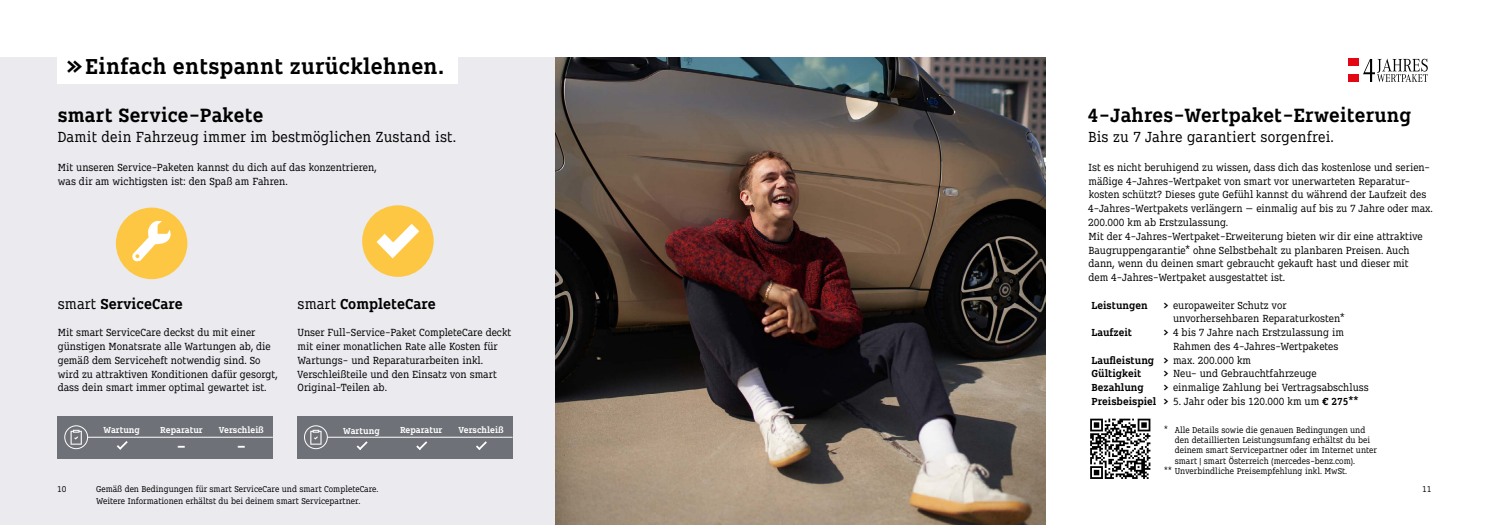
<style>
.page{position:relative;width:1489px;height:525px;background:#fff}
.page>*{position:absolute;margin:0;border:0;box-sizing:border-box;transform-origin:0 0}
.t1{font:700 22.5px "FO Rsmart Next";letter-spacing:.01em;color:#000}
.t2{font:700 20px "FO Rsmart Next";letter-spacing:.01em;color:#000}
.t3{font:700 18.62px "MB Corpo S Text";color:#fff}
.t4{font:15px "FO Rsmart Next";letter-spacing:.01em;color:#000}
.t5{font:700 15px "FO Rsmart Next";color:#000}
.t6{font:10.62px/13.8px "FO Rsmart Next";color:#000}
.t7{font:700 10.62px "FO Rsmart Next";color:#000}
.t8{font:700 9.12px "FO Rsmart Next";color:#fff}
.t9{font:8.75px/11.2px "FO Rsmart Next";color:#000}
.s1{font-weight:400}
.s2{font-weight:700}
</style>
<div class="page">
<div style="left:0;top:57px;width:744px;height:467px;background:#eaeaef"></div>
<div style="left:57px;top:0;width:401px;height:83px;background:#fff"></div>
<img style="left:555px;top:57px;width:490px;height:467px">
<div style="left:297px;top:416px;width:215px;height:42px;background:#6e7178"></div>
<hr style="left:327px;top:436px;width:185px;height:1px;background:#fff">
<div style="left:304px;top:425px;width:24px;height:24px;border:1px solid #fff;border-radius:50%"></div>
<svg style="left:310px;top:429px;width:11px;height:15px"></svg>
<svg style="left:356px;top:441px;width:12px;height:9px"></svg>
<svg style="left:416px;top:441px;width:12px;height:9px"></svg>
<svg style="left:476px;top:441px;width:11px;height:9px"></svg>
<div style="left:57px;top:416px;width:216px;height:42px;background:#6e7178"></div>
<hr style="left:88px;top:436px;width:185px;height:1px;background:#fff">
<div style="left:64px;top:425px;width:24px;height:24px;border:1px solid #fff;border-radius:50%"></div>
<svg style="left:71px;top:429px;width:11px;height:15px"></svg>
<svg style="left:117px;top:441px;width:11px;height:9px"></svg>
<div style="left:116px;top:207px;width:71px;height:72px;background:#fdc744;border-radius:50%"></div>
<svg style="left:132px;top:220px;width:39px;height:42px"></svg>
<div style="left:362px;top:205px;width:71px;height:72px;background:#fdc744;border-radius:50%"></div>
<svg style="left:376px;top:224px;width:43px;height:34px"></svg>
<svg style="left:1363px;top:58px;width:64px;height:24px"></svg>
<div style="left:1347px;top:59px;width:11px;height:23px;background:#e30613"></div>
<div style="left:1347px;top:66px;width:11px;height:8px;background:#fff"></div>
<svg style="left:1090px;top:418px;width:60px;height:60px"></svg>
<h1 class="t1" style="left:67px;top:51px;width:378px">&gt;&gt; Einfach entspannt zurücklehnen.</h1>
<h2 class="t2" style="left:58px;top:102px;width:207px">smart Service-Pakete</h2>
<h3 class="t4" style="left:57px;top:127px;width:400px">Damit dein Fahrzeug immer im bestmöglichen Zustand ist.</h3>
<p class="t6" style="left:58px;top:160px;width:320px">Mit unseren Service-Paketen kannst du dich auf das konzentrieren, was dir am wichtigsten ist: den Spaß am Fahren.</p>
<h3 class="t5" style="left:58px;top:294px;width:126px"><span class="s1">smart</span> ServiceCare</h3>
<p class="t6" style="left:58px;top:325px;width:221px">Mit smart ServiceCare deckst du mit einer günstigen Monatsrate alle Wartungen ab, die gemäß dem Serviceheft notwendig sind. So wird zu attraktiven Konditionen dafür gesorgt, dass dein smart immer optimal gewartet ist.</p>
<h3 class="t5" style="left:298px;top:294px;width:139px"><span class="s1">smart</span> CompleteCare</h3>
<p class="t6" style="left:297px;top:325px;width:215px">Unser Full-Service-Paket CompleteCare deckt mit einer monatlichen Rate alle Kosten für Wartungs- und Reparaturarbeiten inkl.<br>Verschleißteile und den Einsatz von smart Original-Teilen ab.</p>
<p class="t8" style="left:103px;top:423px;width:38px">Wartung</p>
<p class="t8" style="left:160px;top:423px;width:44px">Reparatur</p>
<p class="t8" style="left:219px;top:423px;width:46px">Verschleiß</p>
<p class="t8" style="left:343px;top:424px;width:38px">Wartung</p>
<p class="t8" style="left:400px;top:423px;width:44px">Reparatur</p>
<p class="t8" style="left:458px;top:423px;width:46px">Verschleiß</p>
<h3 class="t3" style="left:177px;top:433px;width:11px">–</h3>
<h3 class="t3" style="left:237px;top:433px;width:11px">–</h3>
<h2 class="t2" style="left:1087px;top:102px;width:325px">4-Jahres-Wertpaket-Erweiterung</h2>
<h3 class="t4" style="left:1087px;top:127px;width:247px">Bis zu 7 Jahre garantiert sorgenfrei.</h3>
<p class="t6" style="left:1087px;top:160px;width:346px">Ist es nicht beruhigend zu wissen, dass dich das kostenlose und serien&shy;mäßige 4-Jahres-Wertpaket von smart vor unerwarteten Reparatur&shy;kosten schützt? Dieses gute Gefühl kannst du während der Laufzeit des 4-Jahres-Wertpakets verlängern – einmalig auf bis zu 7 Jahre oder max.<br>200.000 km ab Erstzulassung.<br>Mit der 4-Jahres-Wertpaket-Erweiterung bieten wir dir eine attraktive Baugruppengarantie* ohne Selbstbehalt zu planbaren Preisen. Auch dann, wenn du deinen smart gebraucht gekauft hast und dieser mit<br>dem 4-Jahres-Wertpaket ausgestattet ist.</p>
<p class="t7" style="left:1091px;top:298px;width:58px">Leistungen</p>
<p class="t6" style="left:1172px;top:297px;width:173px;text-indent:-9px"><span class="s2">&gt;</span> europaweiter Schutz vor unvorhersehbaren Reparaturkosten*</p>
<p class="t7" style="left:1091px;top:325px;width:42px">Laufzeit</p>
<p class="t6" style="left:1163px;top:325px;width:181px"><span class="s2">&gt;</span> 4 bis 7 Jahre nach Erstzulassung im</p>
<p class="t6" style="left:1172px;top:339px;width:167px">Rahmen des 4-Jahres-Wertpaketes</p>
<p class="t7" style="left:1091px;top:353px;width:161px">Laufleistung &gt; <span class="s1">max. 200.000 km</span></p>
<p class="t7" style="left:1091px;top:366px;width:51px">Gültigkeit</p>
<p class="t6" style="left:1163px;top:366px;width:154px"><span class="s2">&gt;</span> Neu- und Gebrauchtfahrzeuge</p>
<p class="t7" style="left:1091px;top:380px;width:54px">Bezahlung</p>
<p class="t6" style="left:1091px;top:380px;width:279px;text-indent:72px"><span class="s2">&gt;</span> einmalige Zahlung bei Vertragsabschluss<br><span class="s2">Preisbeispiel &gt;</span> 5. Jahr oder bis 120.000 km um <span class="s2">€ 275**</span></p>
<p class="t9" style="left:1164px;top:423px;width:203px">* Alle Details sowie die genauen Bedingungen und</p>
<p class="t9" style="left:1174px;top:434px;width:197px">den detaillierten Leistungsumfang erhältst du bei</p>
<p class="t9" style="left:1174px;top:444px;width:204px">deinem smart Servicepartner oder im Internet unter</p>
<p class="t9" style="left:1174px;top:455px;width:182px">smart | smart Österreich (mercedes-benz.com).</p>
<p class="t9" style="left:1164px;top:465px;width:184px">** Unverbindliche Preisempfehlung inkl. MwSt.</p>
<p class="t9" style="left:96px;top:483px;width:284px">Gemäß den Bedingungen für smart ServiceCare und smart CompleteCare.<br>Weitere Informationen erhältst du bei deinem smart Servicepartner.</p>
<p class="t9" style="left:57px;top:483px;width:11px">10</p>
<p class="t9" style="left:1421px;top:483px;width:11px">11</p>
</div>
